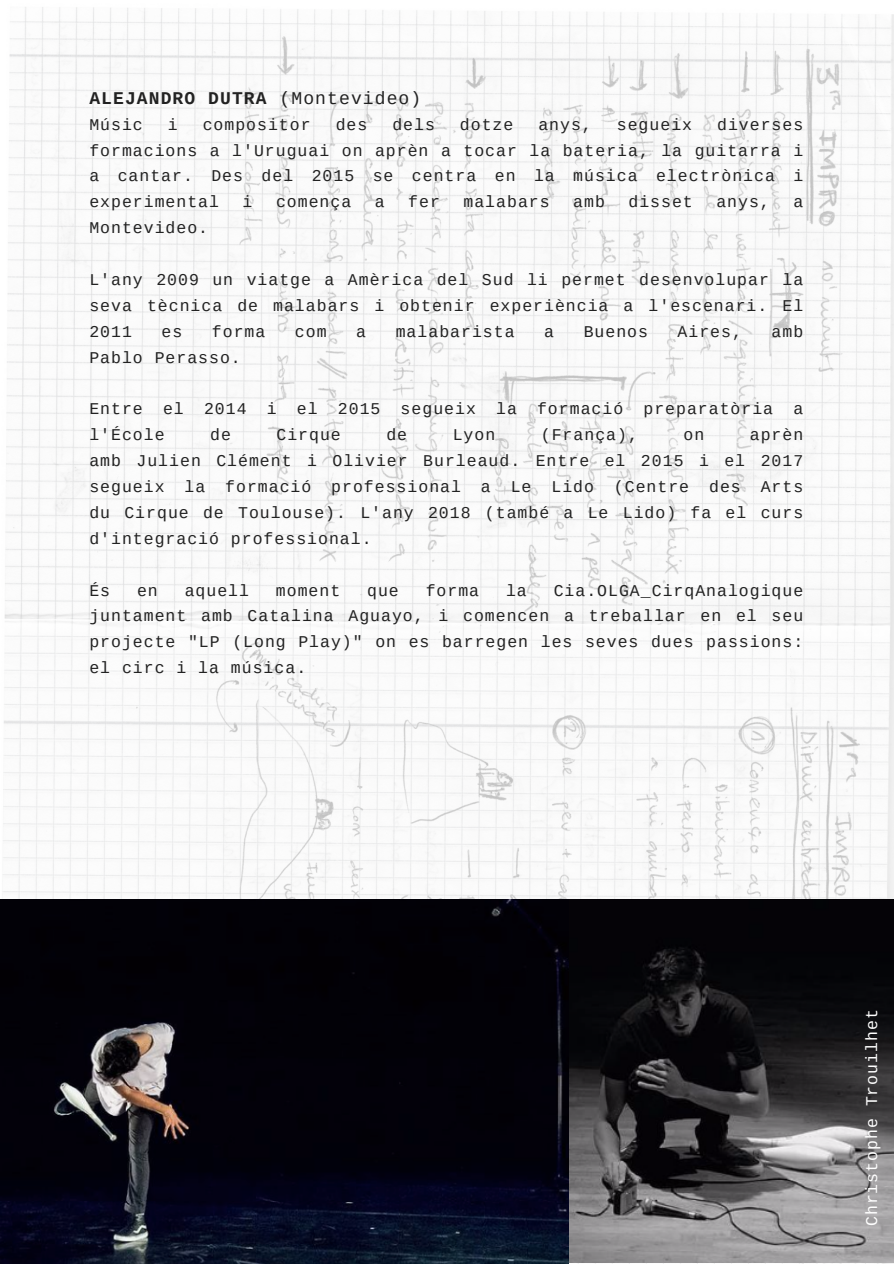
<style>
.page{position:relative;width:894px;height:1264px;background:#fff}
.page>*{position:absolute;margin:0;border:0;box-sizing:border-box;transform-origin:0 0}
.t1{font:700 18px "Cousine";letter-spacing:.06em;color:#222}
.t2{font:16.5px/25.8px "Cousine";letter-spacing:.06em;color:#222;text-align:justify}
.t3{font:16.5px "Cousine";letter-spacing:.06em;color:#fefefe}
.s1{font-weight:400}
</style>
<div class="page">
<img style="left:2px;top:7px;width:891px;height:1256px">
<img style="left:568px;top:899px;width:325px;height:363px">
<img style="left:0;top:899px;width:568px;height:364px">
<p class="t1" style="left:89px;top:89px;width:333px">ALEJANDRO DUTRA <span class="s1">(Montevideo)</span></p>
<p class="t2" style="left:89px;top:112px;width:55px">Músic</p>
<p class="t2" style="left:168px;top:112px;width:11px">i</p>
<p class="t2" style="left:203px;top:112px;width:109px">compositor</p>
<p class="t2" style="left:335px;top:112px;width:33px">des</p>
<p class="t2" style="left:392px;top:112px;width:44px">dels</p>
<p class="t2" style="left:460px;top:112px;width:55px">dotze</p>
<p class="t2" style="left:538px;top:112px;width:55px">anys,</p>
<p class="t2" style="left:616px;top:112px;width:77px">segueix</p>
<p class="t2" style="left:89px;top:112px;width:715px;text-indent:627px">diverses formacions a l'Uruguai on aprèn a tocar la bateria, la guitarra i a cantar. Des del 2015 se centra en la música electrònica i experimental</p>
<p class="t2" style="left:242px;top:190px;width:11px">i</p>
<p class="t2" style="left:276px;top:190px;width:77px">comença</p>
<p class="t2" style="left:375px;top:190px;width:11px">a</p>
<p class="t2" style="left:408px;top:190px;width:33px">fer</p>
<p class="t2" style="left:463px;top:190px;width:88px">malabars</p>
<p class="t2" style="left:573px;top:190px;width:33px">amb</p>
<p class="t2" style="left:628px;top:190px;width:66px">disset</p>
<p class="t2" style="left:716px;top:190px;width:55px">anys,</p>
<p class="t2" style="left:793px;top:190px;width:11px">a</p>
<p class="t2" style="left:89px;top:216px;width:120px">Montevideo.</p>
<p class="t2" style="left:89px;top:268px;width:715px">L'any 2009 un viatge a Amèrica del Sud li permet desenvolupar la seva tècnica de malabars i obtenir experiència a l'escenari. El 2011</p>
<p class="t2" style="left:161px;top:319px;width:22px">es</p>
<p class="t2" style="left:212px;top:319px;width:55px">forma</p>
<p class="t2" style="left:295px;top:319px;width:33px">com</p>
<p class="t2" style="left:356px;top:319px;width:11px">a</p>
<p class="t2" style="left:395px;top:319px;width:120px">malabarista</p>
<p class="t2" style="left:544px;top:319px;width:11px">a</p>
<p class="t2" style="left:583px;top:319px;width:66px">Buenos</p>
<p class="t2" style="left:677px;top:319px;width:66px">Aires,</p>
<p class="t2" style="left:771px;top:319px;width:33px">amb</p>
<p class="t2" style="left:89px;top:345px;width:153px">Pablo Perasso.</p>
<p class="t2" style="left:89px;top:397px;width:715px">Entre el 2014 i el 2015 segueix la formació preparatòria a l'École</p>
<p class="t2" style="left:210px;top:423px;width:22px">de</p>
<p class="t2" style="left:276px;top:423px;width:66px">Cirque</p>
<p class="t2" style="left:386px;top:423px;width:22px">de</p>
<p class="t2" style="left:452px;top:423px;width:44px">Lyon</p>
<p class="t2" style="left:540px;top:423px;width:98px">(França),</p>
<p class="t2" style="left:683px;top:423px;width:22px">on</p>
<p class="t2" style="left:89px;top:423px;width:715px;text-indent:660px">aprèn amb Julien Clément i Olivier Burleaud. Entre el 2015 i el 2017 segueix la formació professional a Le Lido (Centre des Arts du Cirque de Toulouse). L'any 2018 (també a Le Lido) fa el curs d'integració professional.</p>
<p class="t2" style="left:89px;top:578px;width:22px">És</p>
<p class="t2" style="left:137px;top:578px;width:22px">en</p>
<p class="t2" style="left:185px;top:578px;width:66px">aquell</p>
<p class="t2" style="left:276px;top:578px;width:66px">moment</p>
<p class="t2" style="left:367px;top:578px;width:33px">que</p>
<p class="t2" style="left:425px;top:578px;width:55px">forma</p>
<p class="t2" style="left:506px;top:578px;width:22px">la</p>
<p class="t2" style="left:89px;top:578px;width:715px;text-indent:464px">Cia.OLGA_CirqAnalogique juntament amb Catalina Aguayo, i comencen a treballar en el seu projecte "LP (Long Play)" on es barregen les seves dues passions: el circ i la música.</p>
<h1 class="t3" style="left:863px;top:1226px;width:218px;rotate:-90deg">Christophe Trouilhet</h1>
</div>
